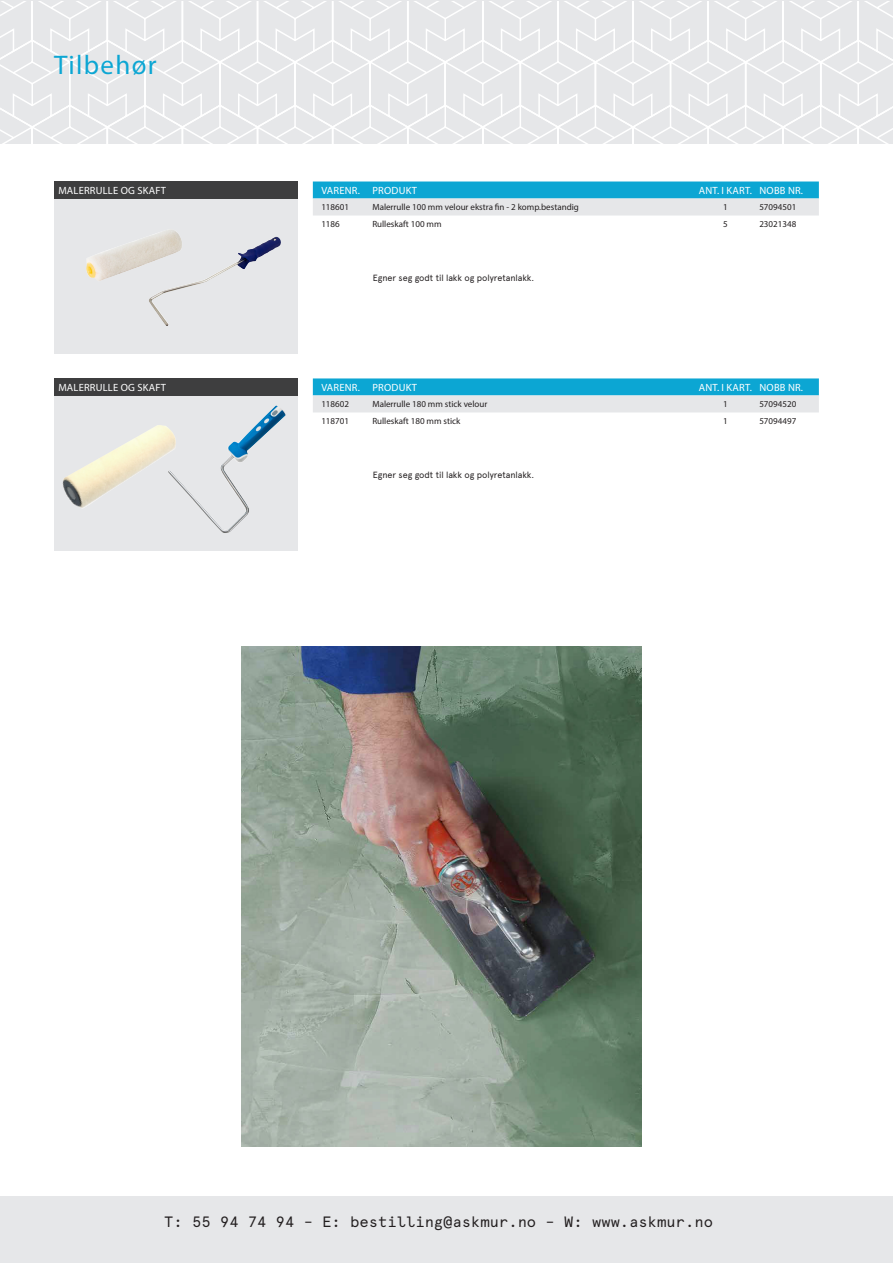
<style>
.page{position:relative;width:893px;height:1263px;background:#fff}
.page>*{position:absolute;margin:0;border:0;box-sizing:border-box;transform-origin:0 0}
.Overskrift_innhold{font:27px "Myriad Pro";letter-spacing:.05em;color:#0ca6d3}
.t1{font:15px "Apercu Mono";color:#231f20}
.Tabell_overskrift_fø{font:10.5px "Myriad Pro";letter-spacing:.02em;color:#fff}
.Overskrift_produktbi{font:10.5px "Myriad Pro";letter-spacing:.02em;color:#fff}
.Tabell_brødtekst{font:9px "Myriad Pro";color:#231f20}
.t2{font:9px "Apercu";letter-spacing:-.005em;color:#231f20}
</style>
<div class="page">
<svg style="left:0;top:1px;width:893px;height:143px;background:#e9e9eb"></svg>
<div style="left:0;top:1196px;width:893px;height:67px;background:#e6e7e9"></div>
<img style="left:241px;top:646px;width:401px;height:500px">
<div style="left:54px;top:181px;width:244px;height:173px;background:#e6e7e9"></div>
<div style="left:54px;top:181px;width:244px;height:18px;background:#3e3e3f"></div>
<svg style="left:313px;top:181px;width:506px;height:35px;background:#7ec8df"></svg>
<img style="left:149px;top:236px;width:132px;height:90px">
<img style="left:86px;top:230px;width:96px;height:52px">
<div style="left:54px;top:378px;width:244px;height:173px;background:#e6e7e9"></div>
<div style="left:54px;top:378px;width:244px;height:17px;background:#3e3e3f"></div>
<svg style="left:313px;top:378px;width:506px;height:34px;background:#7ac7de"></svg>
<img style="left:62px;top:425px;width:106px;height:83px">
<img style="left:168px;top:405px;width:118px;height:128px">
<p class="Overskrift_innhold" style="left:54px;top:49px;width:104px">Tilbehør</p>
<p class="Overskrift_produktbi" style="left:58px;top:184px;width:109px">MALERRULLE OG SKAFT</p>
<p class="Tabell_overskrift_fø" style="left:321px;top:184px;width:40px">VARENR.</p>
<p class="Tabell_overskrift_fø" style="left:372px;top:184px;width:46px">PRODUKT</p>
<p class="Tabell_overskrift_fø" style="left:699px;top:184px;width:55px">ANT. I KART.</p>
<p class="Tabell_overskrift_fø" style="left:759px;top:184px;width:45px">NOBB NR.</p>
<p class="Tabell_brødtekst" style="left:321px;top:202px;width:29px">118601</p>
<p class="Tabell_brødtekst" style="left:372px;top:202px;width:208px">Malerrulle 100 mm velour ekstra fin - 2 komp.bestandig</p>
<p class="Tabell_brødtekst" style="left:723px;top:202px;width:6px">1</p>
<p class="Tabell_brødtekst" style="left:759px;top:202px;width:38px">57094501</p>
<p class="Tabell_brødtekst" style="left:321px;top:219px;width:20px">1186</p>
<p class="Tabell_brødtekst" style="left:372px;top:219px;width:71px">Rulleskaft 100 mm</p>
<p class="Tabell_brødtekst" style="left:723px;top:219px;width:6px">5</p>
<p class="Tabell_brødtekst" style="left:759px;top:219px;width:38px">23021348</p>
<p class="t2" style="left:373px;top:272px;width:163px">Egner seg godt til lakk og polyretanlakk.</p>
<p class="Overskrift_produktbi" style="left:58px;top:381px;width:109px">MALERRULLE OG SKAFT</p>
<p class="Tabell_overskrift_fø" style="left:321px;top:381px;width:40px">VARENR.</p>
<p class="Tabell_overskrift_fø" style="left:372px;top:381px;width:46px">PRODUKT</p>
<p class="Tabell_overskrift_fø" style="left:699px;top:381px;width:55px">ANT. I KART.</p>
<p class="Tabell_overskrift_fø" style="left:759px;top:381px;width:45px">NOBB NR.</p>
<p class="Tabell_brødtekst" style="left:321px;top:399px;width:29px">118602</p>
<p class="Tabell_brødtekst" style="left:372px;top:399px;width:117px">Malerrulle 180 mm stick velour</p>
<p class="Tabell_brødtekst" style="left:723px;top:399px;width:6px">1</p>
<p class="Tabell_brødtekst" style="left:759px;top:399px;width:38px">57094520</p>
<p class="Tabell_brødtekst" style="left:321px;top:416px;width:29px">118701</p>
<p class="Tabell_brødtekst" style="left:372px;top:416px;width:90px">Rulleskaft 180 mm stick</p>
<p class="Tabell_brødtekst" style="left:723px;top:416px;width:6px">1</p>
<p class="Tabell_brødtekst" style="left:759px;top:416px;width:38px">57094497</p>
<p class="t2" style="left:373px;top:469px;width:163px">Egner seg godt til lakk og polyretanlakk.</p>
<p class="t1" style="left:164px;top:1212px;width:550px">T: 55 94 74 94 – E: bestilling@askmur.no – W: www.askmur.no</p>
</div>
